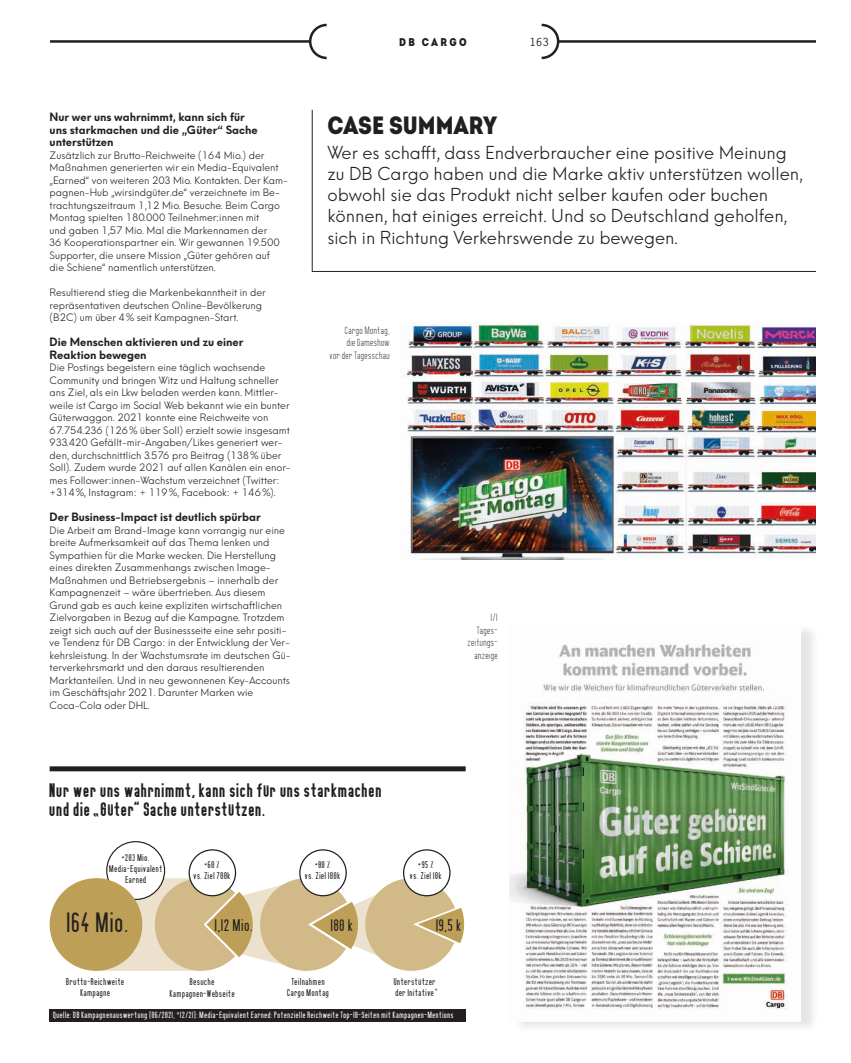
<style>
.page{position:relative;width:851px;height:1063px;background:#fff}
.page>*{position:absolute;margin:0;border:0;box-sizing:border-box;transform-origin:0 0}
.t1{font:25px "Intro Cond Black Free";color:#231f20}
.t2{font:25px "Bonn Beta";letter-spacing:.07em;color:#231f20}
.t3{font:300 17.5px/21.2px "Neue Hans Kendrick";color:#231f20}
.t4{font:17.5px/18.8px "Bonn Bold Beta";letter-spacing:.07em;color:#231f20}
.t5{font:15px "Bonn Beta";letter-spacing:.07em;color:#231f20}
.t6{font:700 11.25px/12.5px "Neue Hans Kendrick";color:#231f20}
.t7{font:11.25px "Intro Cond Black Free";letter-spacing:.215em;color:#231f20}
.t8{font:700 11.25px "Letter Gothic Std";color:#231f20}
.t9{font:300 10px/12.5px "Neue Hans Kendrick";color:#231f20}
.t10{font:9.38px/12.5px "Bonn Light Beta";letter-spacing:.07em;color:#231f20;text-align:right}
.t11{font:8.75px/11.2px "Bonn Beta";letter-spacing:.09em;color:#231f20;text-align:center}
.t12{font:8.12px "Bonn Beta";letter-spacing:.09em;color:#fff}
.s1{font-family:"Arial Narrow"}
</style>
<div class="page">
<hr style="left:50px;top:40px;width:260px;height:3px;background:#231f20">
<svg style="left:307px;top:24px;width:20px;height:35px"></svg>
<hr style="left:558px;top:40px;width:257px;height:3px;background:#231f20">
<svg style="left:541px;top:24px;width:19px;height:35px"></svg>
<hr style="left:312px;top:110px;width:1px;height:162px;background:#231f20">
<hr style="left:312px;top:271px;width:503px;height:1px;background:#231f20">
<div style="left:50px;top:766px;width:415px;height:5px;background:#231f20"></div>
<div style="left:50px;top:1009px;width:415px;height:12px;background:#231f20"></div>
<div style="left:106px;top:841px;width:59px;height:59px;border:1px solid #1d1d1b;border-radius:50%"></div>
<div style="left:50px;top:878px;width:92px;height:93px;background:#be9f57;border-radius:50%"></div>
<svg style="left:93px;top:878px;width:372px;height:93px"></svg>
<div style="left:189px;top:850px;width:46px;height:46px;background:#fff;border-radius:50%"></div>
<div style="left:188px;top:849px;width:48px;height:47px;border:1px solid #231f20;border-radius:50%"></div>
<div style="left:300px;top:850px;width:46px;height:46px;background:#fff;border-radius:50%"></div>
<div style="left:299px;top:849px;width:48px;height:47px;border:1px solid #231f20;border-radius:50%"></div>
<div style="left:403px;top:850px;width:47px;height:46px;background:#fff;border-radius:50%"></div>
<div style="left:403px;top:849px;width:47px;height:47px;border:1px solid #231f20;border-radius:50%"></div>
<div style="left:513px;top:623px;width:306px;height:410px;background:#231f20;opacity:.12"></div>
<img style="left:509px;top:626px;width:291px;height:395px">
<img style="left:403px;top:322px;width:412px;height:238px">
<p class="t6" style="left:50px;top:111px;width:210px">Nur wer uns wahrnimmt, kann sich für uns starkmachen und die „Güter“ Sache unterstützen</p>
<p class="t9" style="left:50px;top:148px;width:240px">Zusätzlich zur Brutto-Reichweite (164 Mio.) der Maßnahmen generierten wir ein Media-Equivalent „Earned“ von weiteren 203 Mio. Kontakten. Der Kam&shy;pagnen-Hub „wirsindgüter.de“ verzeichnete im Be&shy;trachtungszeitraum 1,12 Mio. Besuche. Beim Cargo Montag spielten 180.000 Teilnehmer:innen mit<br>und gaben 1,57 Mio. Mal die Markennamen der<br>36 Kooperationspartner ein. Wir gewannen 19.500<br>Supporter, die unsere Mission „Güter gehören auf<br>die Schiene“ namentlich unterstützen.</p>
<p class="t9" style="left:50px;top:285px;width:217px">Resultierend stieg die Markenbekanntheit in der repräsentativen deutschen Online-Bevölkerung (B2C) um über 4% seit Kampagnen-Start.</p>
<p class="t6" style="left:50px;top:336px;width:195px">Die Menschen aktivieren und zu einer<br>Reaktion bewegen</p>
<p class="t9" style="left:50px;top:360px;width:242px">Die Postings begeistern eine täglich wachsende Community und bringen Witz und Haltung schneller ans Ziel, als ein Lkw beladen werden kann. Mittler&shy;weile ist Cargo im Social Web bekannt wie ein bunter Güterwaggon. 2021 konnte eine Reichweite von 67.754.236 (126% über Soll) erzielt sowie insgesamt 933.420 Gefällt-mir-Angaben/Likes generiert wer&shy;den, durchschnittlich 3.576 pro Beitrag (138% über Soll). Zudem wurde 2021 auf allen Kanälen ein enor&shy;mes Follower:innen-Wachstum verzeichnet (Twitter: +314%, Instagram: + 119%, Facebook: + 146%).</p>
<p class="t6" style="left:50px;top:511px;width:212px">Der Business-Impact ist deutlich spürbar</p>
<p class="t9" style="left:50px;top:523px;width:242px">Die Arbeit am Brand-Image kann vorrangig nur eine breite Aufmerksamkeit auf das Thema lenken und Sympathien für die Marke wecken. Die Herstellung eines direkten Zusammenhangs zwischen Image-Maßnahmen und Betriebsergebnis – innerhalb der Kampagnenzeit – wäre übertrieben. Aus diesem Grund gab es auch keine expliziten wirtschaftlichen Zielvorgaben in Bezug auf die Kampagne. Trotzdem zeigt sich auch auf der Businessseite eine sehr positi&shy;ve Tendenz für DB Cargo: in der Entwicklung der Ver&shy;kehrsleistung. In der Wachstumsrate im deutschen Gü&shy;terverkehrsmarkt und den daraus resultierenden Marktanteilen. Und in neu gewonnenen Key-Accounts im Geschäftsjahr 2021. Darunter Marken wie Coca-Cola oder DHL.</p>
<p class="t7" style="left:399px;top:34px;width:69px">Db CARGO</p>
<p class="t8" style="left:529px;top:35px;width:21px">163</p>
<h1 class="t1" style="left:327px;top:108px;width:171px">CASE SUMMARY</h1>
<p class="t3" style="left:327px;top:139px;width:476px">Wer es schafft, dass Endverbraucher eine positive Meinung zu DB Cargo haben und die Marke aktiv unterstützen wollen, obwohl sie das Produkt nicht selber kaufen oder buchen können, hat einiges erreicht. Und so Deutschland geholfen, sich in Richtung Verkehrswende zu bewegen.</p>
<p class="t10" style="left:329px;top:324px;width:61px">Cargo Montag,<br>die Gameshow<br>vor der Tagesschau</p>
<p class="t10" style="left:467px;top:612px;width:31px">1/1<br>Tages&shy;zeitungs&shy;anzeige</p>
<h2 class="t4" style="left:50px;top:781px;width:333px">Nur wer uns wahrnimmt, kann sich für uns starkmachen und die Güter“ Sache unterstützen.</h2>
<h2 class="t4" style="left:93px;top:811px;width:7px">”</h2>
<p class="t11" style="left:109px;top:852px;width:54px">+203 Mio.<br>Media-Equivalent<br>Earned</p>
<p class="t11" style="left:193px;top:860px;width:38px">+60 %<br>vs. Ziel 700k</p>
<p class="t11" style="left:305px;top:860px;width:37px">+80 %<br>vs. Ziel 100k</p>
<p class="t11" style="left:410px;top:860px;width:33px">+95 %<br>vs. Ziel 10k</p>
<h1 class="t2" style="left:67px;top:910px;width:64px">164 Mio.</h1>
<h3 class="t5" style="left:215px;top:917px;width:39px">1,12 Mio.</h3>
<h3 class="t5" style="left:331px;top:917px;width:24px">180 k</h3>
<h3 class="t5" style="left:436px;top:917px;width:27px">19,5 k</h3>
<p class="t11" style="left:66px;top:976px;width:59px">Brutto-Reichweite<br>Kampagne</p>
<p class="t11" style="left:170px;top:977px;width:66px">Besuche<br>Kampagnen-Webseite</p>
<p class="t11" style="left:287px;top:976px;width:43px">Teilnahmen<br>Cargo Montag</p>
<p class="t11" style="left:393px;top:976px;width:43px;text-align:left">Unterstützer der Initative</p>
<p class="t12" style="left:53px;top:1011px;width:402px">Quelle; DB Kampagnenauswertung (06/2021, <span class="s1">*</span>12/21); Media-Equivalent Earned; Potenzielle Reichweite Top-10-Seiten mit Kampagnen-Mentions</p>
<p class="t9" style="left:434px;top:985px;width:5px">*</p>
</div>
